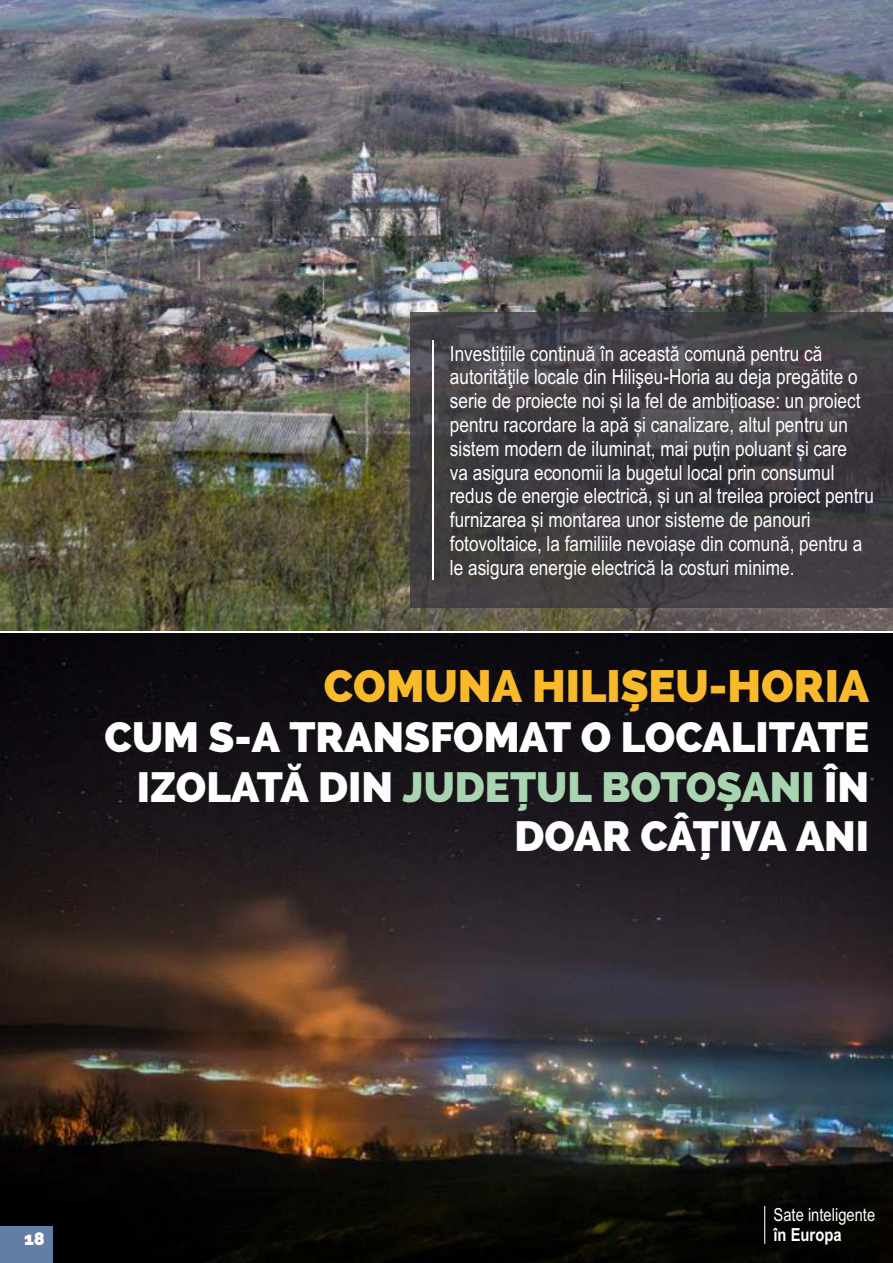
<style>
.page{position:relative;width:893px;height:1263px;background:#fff}
.page>*{position:absolute;margin:0;border:0;box-sizing:border-box;transform-origin:0 0}
.t1{font:800 45px "Raleway";color:#f8ba2b}
.t2{font:800 42px/49.3px "Raleway";color:#fefefe;text-align:right}
.t3{font:21px/23.9px "Arial Narrow";color:#fefefe}
.t4{font:18px "Arial Narrow";color:#fefefe}
.t5{font:700 18px "Arial Narrow";color:#fefefe}
.t6{font:800 18px "Raleway";color:#fefefe}
.s1{color:#a8d4af}
</style>
<div class="page">
<img style="left:0;top:633px;width:893px;height:630px">
<img style="left:0;top:0;width:893px;height:630px">
<div style="left:410px;top:312px;width:483px;height:296px;background:#37343f;opacity:.75"></div>
<hr style="left:432px;top:340px;width:2px;height:240px;background:#fefefe">
<div style="left:0;top:1226px;width:53px;height:37px;background:#647da5"></div>
<hr style="left:764px;top:1206px;width:1px;height:38px;background:#fefefe">
<p class="t3" style="left:450px;top:343px;width:426px">Investițiile continuă în această comună pentru că autorităţile locale din Hilişeu-Horia au deja pregătite o serie de proiecte noi și la fel de ambițioase: un proiect pentru racordare la apă și canalizare, altul pentru un sistem modern de iluminat, mai puțin poluant și care<br>va asigura economii la bugetul local prin consumul redus de energie electrică, și un al treilea proiect pentru furnizarea și montarea unor sisteme de panouri fotovoltaice, la familiile nevoiașe din comună, pentru a le asigura energie electrică la costuri minime.</p>
<h1 class="t1" style="left:324px;top:660px;width:547px">COMUNA HILIȘEU-HORIA</h1>
<h2 class="t2" style="left:104px;top:713px;width:766px">CUM S-A TRANSFOMAT O LOCALITATE<br>IZOLATĂ DIN <span class="s1">JUDEȚUL BOTOȘANI</span> ÎN<br>DOAR CÂȚIVA ANI</h2>
<p class="t6" style="left:24px;top:1227px;width:22px">18</p>
<p class="t4" style="left:773px;top:1207px;width:103px">Sate inteligente</p>
<p class="t5" style="left:773px;top:1228px;width:70px">în Europa</p>
</div>
